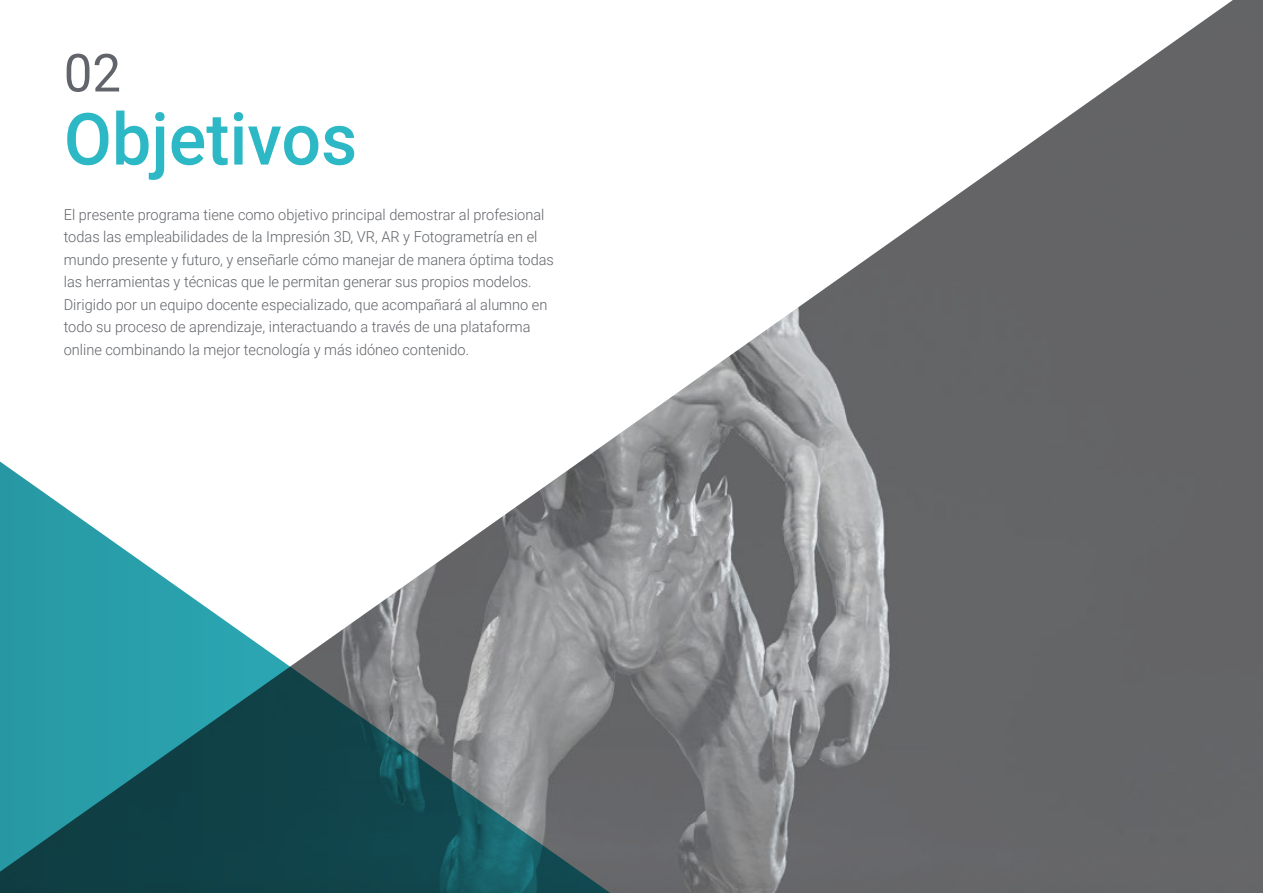
<style>
.page{position:relative;width:1263px;height:893px;background:#fff}
.page>*{position:absolute;margin:0;border:0;box-sizing:border-box;transform-origin:0 0}
.t1{font:500 72px "Roboto";color:#2db8c5}
.t2{font:52.5px "Roboto";color:#61646a}
.t3{font:300 15px/22.5px "Roboto";color:#61646a}
</style>
<div class="page">
<img style="left:602px;top:0;width:661px;height:893px">
<svg style="left:0;top:446px;width:640px;height:447px"></svg>
<h2 class="t2" style="left:64px;top:36px;width:59px">02</h2>
<h1 class="t1" style="left:64px;top:89px;width:295px">Objetivos</h1>
<p class="t3" style="left:64px;top:203px;width:492px">El presente programa tiene como objetivo principal demostrar al profesional todas las empleabilidades de la Impresión 3D, VR, AR y Fotogrametría en el mundo presente y futuro, y enseñarle cómo manejar de manera óptima todas las herramientas y técnicas que le permitan generar sus propios modelos.<br>Dirigido por un equipo docente especializado, que acompañará al alumno en todo su proceso de aprendizaje, interactuando a través de una plataforma online combinando la mejor tecnología y más idóneo contenido.</p>
</div>
